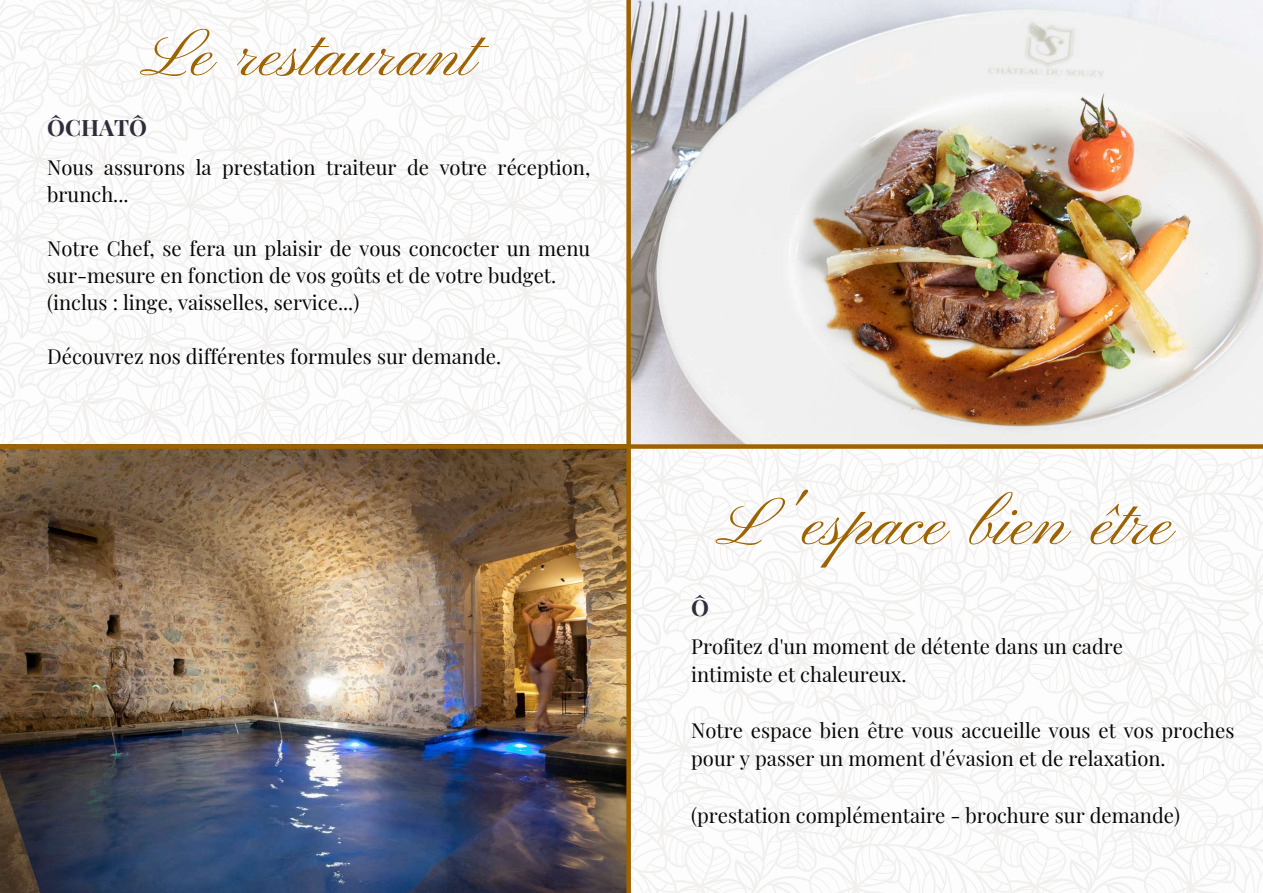
<style>
.page{position:relative;width:1263px;height:893px;background:#fff}
.page>*{position:absolute;margin:0;border:0;box-sizing:border-box;transform-origin:0 0}
.t1{font:67.72px "Pinyon Script";color:#9d6300}
.t2{font:700 22.58px "Playfair Display";color:#2f2d3b}
.t3{font:20.25px/27px "Playfair Display";color:#050707}
</style>
<div class="page">
<img style="left:631px;top:0;width:632px;height:444px">
<svg style="left:631px;top:449px;width:334px;height:294px"></svg>
<svg style="left:965px;top:449px;width:298px;height:294px"></svg>
<svg style="left:631px;top:743px;width:334px;height:150px"></svg>
<svg style="left:965px;top:743px;width:298px;height:150px"></svg>
<svg style="left:0;top:0;width:309px;height:155px"></svg>
<svg style="left:309px;top:0;width:317px;height:155px"></svg>
<svg style="left:0;top:155px;width:309px;height:289px"></svg>
<svg style="left:309px;top:155px;width:317px;height:289px"></svg>
<img style="left:0;top:449px;width:626px;height:444px">
<div style="left:626px;top:0;width:5px;height:893px;background:#9d6300"></div>
<div style="left:0;top:444px;width:1263px;height:5px;background:#9d6300"></div>
<h1 class="t1" style="left:149px;top:17px;width:330px">Le restaurant</h1>
<p class="t2" style="left:47px;top:111px;width:101px">ÔCHATÔ</p>
<p class="t3" style="left:47px;top:153px;width:545px">Nous assurons la prestation traiteur de votre réception, brunch...</p>
<p class="t3" style="left:47px;top:234px;width:545px">Notre Chef, se fera un plaisir de vous concocter un menu sur-mesure en fonction de vos goûts et de votre budget. (inclus : linge, vaisselles, service...)</p>
<p class="t3" style="left:47px;top:342px;width:455px">Découvrez nos différentes formules sur demande.</p>
<h1 class="t1" style="left:725px;top:486px;width:452px">L'espace bien être</h1>
<p class="t2" style="left:691px;top:591px;width:19px">Ô</p>
<p class="t3" style="left:691px;top:631px;width:433px;line-height:28.1px">Profitez d'un moment de détente dans un cadre intimiste et chaleureux.</p>
<p class="t3" style="left:691px;top:715px;width:545px;line-height:28.1px">Notre espace bien être vous accueille vous et vos proches pour y passer un moment d'évasion et de relaxation.</p>
<p class="t3" style="left:691px;top:800px;width:490px">(prestation complémentaire - brochure sur demande)</p>
</div>
